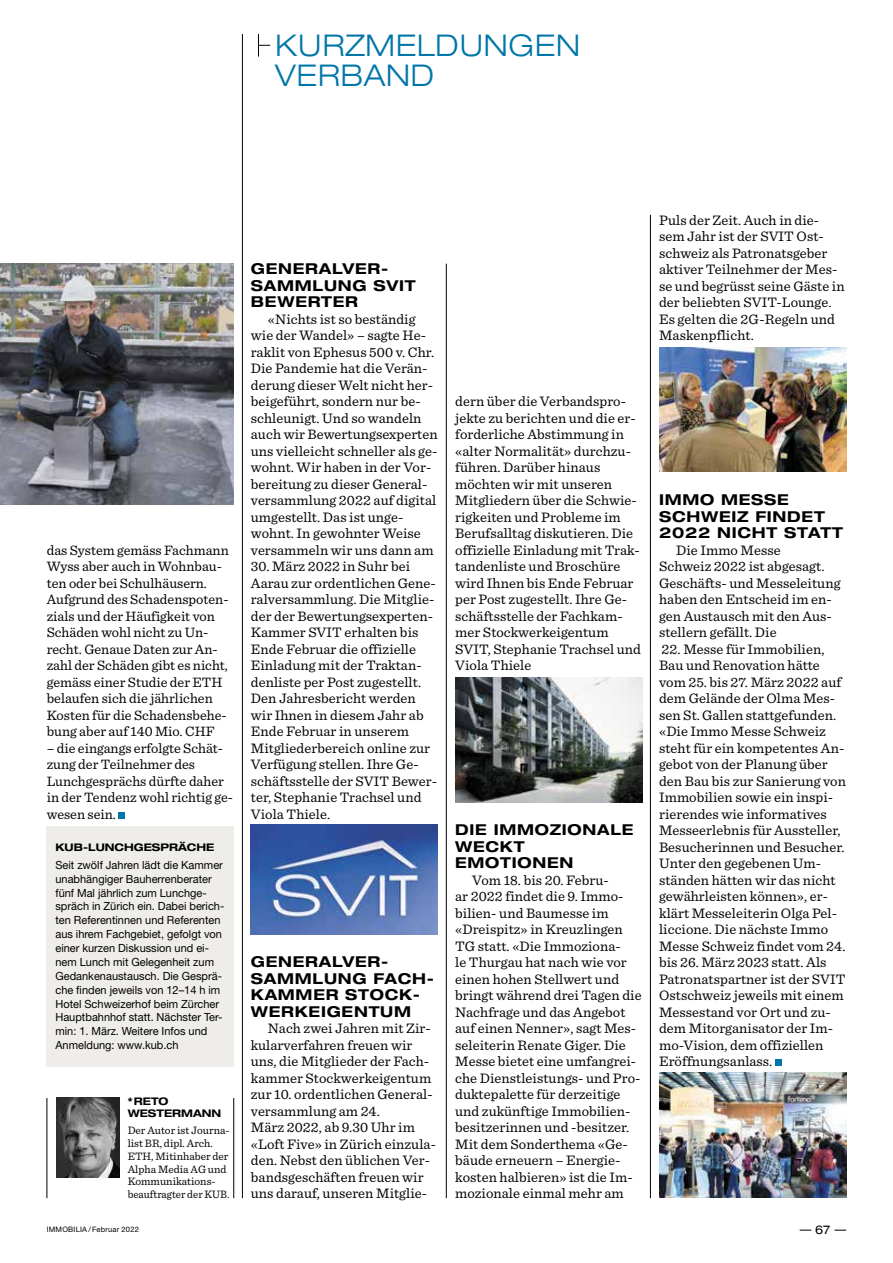
<style>
.page{position:relative;width:893px;height:1263px;background:#fff}
.page>*{position:absolute;margin:0;border:0;box-sizing:border-box;transform-origin:0 0}
.t1{font:300 expanded 30px/30px "Helvetica Neue LT Std";letter-spacing:.025em;color:#0076a8}
.t2{font:700 expanded 15px/16.5px "Helvetica Neue LT Std";letter-spacing:.05em;color:#000}
.t3{font:14.4px/16.5px "Sentinel";letter-spacing:.005em;color:#000}
.t4{font:14.25px/16.5px "Sentinel";color:#000}
.t5{font:expanded 12px "Helvetica Neue LT Std";color:#000}
.t6{font:11.25px/13.8px "Helvetica Neue LT Std";color:#000}
.t7{font:11.25px/12.8px "Sentinel";color:#000}
.t8{font:700 expanded 10.5px/12px "Helvetica Neue LT Std";color:#000}
.t9{font:7.5px "Helvetica Neue LT Std";letter-spacing:.025em;color:#000}
</style>
<div class="page">
<svg style="left:834px;top:1230px;width:12px;height:1px"></svg>
<hr style="left:242px;top:34px;width:1px;height:1164px;background:#000">
<img style="left:455px;top:677px;width:187px;height:125px">
<img style="left:251px;top:824px;width:187px;height:110px">
<svg style="left:258px;top:34px;width:12px;height:23px"></svg>
<hr style="left:650px;top:215px;width:1px;height:983px;background:#000">
<hr style="left:446px;top:264px;width:1px;height:934px;background:#000">
<div style="left:118px;top:812px;width:7px;height:7px;background:#0076a8"></div>
<div style="left:47px;top:826px;width:187px;height:240px;background:#efede9"></div>
<hr style="left:47px;top:1098px;width:1px;height:100px;background:#000">
<hr style="left:233px;top:1098px;width:1px;height:100px;background:#000">
<img style="left:56px;top:1098px;width:63px;height:80px">
<img style="left:0;top:264px;width:234px;height:240px">
<img style="left:659px;top:347px;width:187px;height:125px">
<svg style="left:775px;top:1060px;width:6px;height:6px"></svg>
<img style="left:659px;top:1073px;width:187px;height:124px">
<h1 class="t1" style="left:275px;top:30px;width:306px">KURZMELDUNGEN<br>VERBAND</h1>
<p class="t4" style="left:47px;top:541px;width:184px">das System gemäss Fachmann<br>Wyss aber auch in Wohnbau&shy;ten oder bei Schulhäusern.<br>Aufgrund des Schadenspoten&shy;zials und der Häufigkeit von<br>Schäden wohl nicht zu Un&shy;recht. Genaue Daten zur An&shy;zahl der Schäden gibt es nicht, gemäss einer Studie der ETH belaufen sich die jährlichen<br>Kosten für die Schadensbehe&shy;bung aber auf 140 Mio. CHF</p>
<p class="t4" style="left:47px;top:739px;width:188px">– die eingangs erfolgte Schät&shy;zung der Teilnehmer des<br>Lunchgesprächs dürfte daher in der Tendenz wohl richtig ge&shy;wesen sein.</p>
<p class="t8" style="left:55px;top:840px;width:160px">KUB-LUNCHGESPRÄCHE</p>
<p class="t6" style="left:55px;top:858px;width:170px">Seit zwölf Jahren lädt die Kammer unabhängiger Bauherrenberater fünf Mal jährlich zum Lunchge&shy;spräch in Zürich ein. Dabei berich&shy;ten Referentinnen und Referenten aus ihrem Fachgebiet, gefolgt von einer kurzen Diskussion und ei&shy;nem Lunch mit Gelegenheit zum<br>Gedankenaustausch. Die Gesprä&shy;che finden jeweils von 12–14 h im<br>Hotel Schweizerhof beim Zürcher<br>Hauptbahnhof statt. Nächster Ter&shy;min: 1. März. Weitere Infos und<br>Anmeldung: www.kub.ch</p>
<p class="t8" style="left:128px;top:1095px;width:95px">*RETO<br>WESTERMANN</p>
<p class="t7" style="left:128px;top:1123px;width:103px">Der Autor ist Journa&shy;list BR, dipl. Arch.<br>ETH, Mitinhaber der<br>Alpha Media AG und<br>Kommunikations&shy;beauftragter der KUB.</p>
<p class="t2" style="left:251px;top:260px;width:166px">GENERALVER-<br>SAMMLUNG SVIT<br>BEWERTER</p>
<p class="t3" style="left:251px;top:310px;width:188px;text-indent:17px">«Nichts ist so beständig wie der Wandel» – sagte He&shy;raklit von Ephesus 500 v. Chr.<br>Die Pandemie hat die Verän&shy;derung dieser Welt nicht her&shy;beigeführt, sondern nur be&shy;schleunigt. Und so wandeln auch wir Bewertungsexperten uns vielleicht schneller als ge&shy;wohnt. Wir haben in der Vor&shy;bereitung zu dieser General&shy;versammlung 2022 auf digital umgestellt. Das ist unge&shy;wohnt. In gewohnter Weise versammeln wir uns dann am</p>
<p class="t3" style="left:251px;top:557px;width:188px">30. März 2022 in Suhr bei<br>Aarau zur ordentlichen Gene&shy;ralversammlung. Die Mitglie&shy;der der Bewertungsexperten-<br>Kammer SVIT erhalten bis<br>Ende Februar die offizielle<br>Einladung mit der Traktan&shy;denliste per Post zugestellt.<br>Den Jahresbericht werden wir Ihnen in diesem Jahr ab<br>Ende Februar in unserem<br>Mitgliederbereich online zur<br>Verfügung stellen. Ihre Ge&shy;schäftsstelle der SVIT Bewer&shy;ter, Stephanie Trachsel und<br>Viola Thiele.</p>
<p class="t2" style="left:251px;top:953px;width:185px">GENERALVER-<br>SAMMLUNG FACH-<br>KAMMER STOCK-<br>WERKEIGENTUM</p>
<p class="t3" style="left:251px;top:1019px;width:187px;text-indent:17px">Nach zwei Jahren mit Zir&shy;kularverfahren freuen wir uns, die Mitglieder der Fach&shy;kammer Stockwerkeigentum zur 10. ordentlichen General&shy;versammlung am 24.<br>März 2022, ab 9.30 Uhr im «Loft Five» in Zürich einzula&shy;den. Nebst den üblichen Ver&shy;bandsgeschäften freuen wir uns darauf, unseren Mitglie-</p>
<p class="t3" style="left:455px;top:392px;width:187px">dern über die Verbandspro&shy;jekte zu berichten und die er&shy;forderliche Abstimmung in «alter Normalität» durchzu&shy;führen. Darüber hinaus möchten wir mit unseren<br>Mitgliedern über die Schwie&shy;rigkeiten und Probleme im<br>Berufsalltag diskutieren. Die offizielle Einladung mit Trak&shy;tandenliste und Broschüre wird Ihnen bis Ende Februar per Post zugestellt. Ihre Ge&shy;schäftsstelle der Fachkam&shy;mer Stockwerkeigentum<br>SVIT, Stephanie Trachsel und<br>Viola Thiele</p>
<p class="t2" style="left:455px;top:821px;width:180px">DIE IMMOZIONALE<br>WECKT<br>EMOTIONEN</p>
<p class="t3" style="left:455px;top:871px;width:188px;text-indent:17px">Vom 18. bis 20. Febru-<br>ar 2022 findet die 9. Immo&shy;bilien- und Baumesse im «Dreispitz» in Kreuzlingen<br>TG statt. «Die Immoziona-<br>le Thurgau hat nach wie vor einen hohen Stellwert und bringt während drei Tagen die<br>Nachfrage und das Angebot auf einen Nenner», sagt Mes&shy;seleiterin Renate Giger. Die<br>Messe bietet eine umfangrei&shy;che Dienstleistungs- und Pro&shy;duktepalette für derzeitige und zukünftige Immobilien&shy;besitzerinnen und -besitzer.<br>Mit dem Sonderthema «Ge&shy;bäude erneuern – Energie&shy;kosten halbieren» ist die Im&shy;mozionale einmal mehr am</p>
<p class="t3" style="left:659px;top:211px;width:187px">Puls der Zeit. Auch in die&shy;sem Jahr ist der SVIT Ost&shy;schweiz als Patronatsgeber aktiver Teilnehmer der Mes&shy;se und begrüsst seine Gäste in der beliebten SVIT-Lounge.<br>Es gelten die 2G-Regeln und<br>Maskenpflicht.</p>
<p class="t2" style="left:659px;top:491px;width:185px">IMMO MESSE<br>SCHWEIZ FINDET<br>2022 NICHT STATT</p>
<p class="t3" style="left:659px;top:541px;width:183px;text-indent:17px">Die Immo Messe<br>Schweiz 2022 ist abgesagt.<br>Geschäfts- und Messeleitung haben den Entscheid im en&shy;gen Austausch mit den Aus&shy;stellern gefällt. Die</p>
<p class="t3" style="left:659px;top:640px;width:188px">22. Messe für Immobilien,<br>Bau und Renovation hätte vom 25. bis 27. März 2022 auf dem Gelände der Olma Mes&shy;sen St. Gallen stattgefunden. «Die Immo Messe Schweiz steht für ein kompetentes An&shy;gebot von der Planung über den Bau bis zur Sanierung von<br>Immobilien sowie ein inspi&shy;rierendes wie informatives<br>Messeerlebnis für Aussteller,<br>Besucherinnen und Besucher.<br>Unter den gegebenen Um&shy;ständen hätten wir das nicht gewährleisten können», er&shy;klärt Messeleiterin Olga Pel&shy;liccione. Die nächste Immo<br>Messe Schweiz findet vom 24. bis 26. März 2023 statt. Als<br>Patronatspartner ist der SVIT<br>Ostschweiz jeweils mit einem<br>Messestand vor Ort und zu&shy;dem Mitorganisator der Im&shy;mo-Vision, dem offiziellen<br>Eröffnungsanlass.</p>
<p class="t9" style="left:47px;top:1225px;width:94px">IMMOBILIA / Februar 2022</p>
<p class="t5" style="left:815px;top:1222px;width:17px">67</p>
</div>
